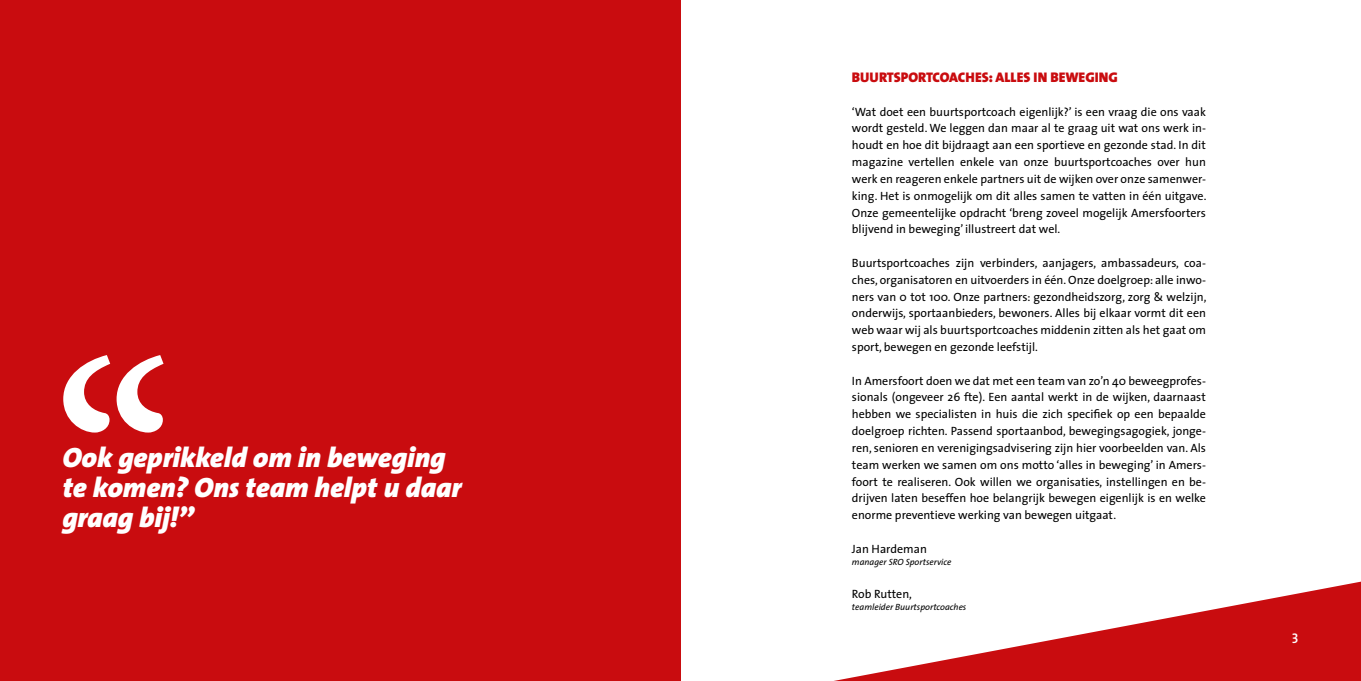
<style>
.page{position:relative;width:1361px;height:681px;background:#fff}
.page>*{position:absolute;margin:0;border:0;box-sizing:border-box;transform-origin:0 0}
.t1{font:italic 900 28px/30px "The Sans";color:#fff}
.t2{font:14px "The Sans Black Caps";color:#c90c0f}
.t3{font:14px "The Sans Semi Bold Caps";color:#fff}
.t4{font:12px/16.8px "The Sans";color:#000;text-align:justify}
.t5{font:italic 9px "The Sans";color:#000}
</style>
<div class="page">
<div style="left:0;top:0;width:680px;height:680px;background:#c90c0f"></div>
<svg style="left:839px;top:581px;width:522px;height:99px"></svg>
<svg style="left:63px;top:355px;width:100px;height:77px"></svg>
<h1 class="t1" style="left:62px;top:441px;width:400px">Ook geprikkeld om in beweging te komen? Ons team helpt u daar graag bij!”</h1>
<p class="t2" style="left:852px;top:65px;width:267px">BUURTSPORTCOACHES: ALLES IN BEWEGING</p>
<p class="t4" style="left:852px;top:103px;width:356px">‘Wat doet een buurtsportcoach eigenlijk?’ is een vraag die ons vaak wordt gesteld. We leggen dan maar al te graag uit wat ons werk in&shy;houdt en hoe dit bijdraagt aan een sportieve en gezonde stad. In dit magazine vertellen enkele van onze buurtsportcoaches over hun werk en reageren enkele partners uit de wijken over onze samenwer&shy;king. Het is onmogelijk om dit alles samen te vatten in één uitgave.<br>Onze gemeentelijke opdracht ‘breng zoveel mogelijk Amersfoorters blijvend in beweging’ illustreert dat wel.</p>
<p class="t4" style="left:852px;top:254px;width:356px">Buurtsportcoaches zijn verbinders, aanjagers, ambassadeurs, coa&shy;ches, organisatoren en uitvoerders in één. Onze doelgroep: alle inwo&shy;ners van 0 tot 100. Onze partners: gezondheidszorg, zorg &amp; welzijn, onderwijs, sportaanbieders, bewoners. Alles bij elkaar vormt dit een web waar wij als buurtsportcoaches middenin zitten als het gaat om sport, bewegen en gezonde leefstijl.</p>
<p class="t4" style="left:852px;top:371px;width:356px">In Amersfoort doen we dat met een team van zo’n 40 beweegprofes&shy;sionals (ongeveer 26 fte). Een aantal werkt in de wijken, daarnaast hebben we specialisten in huis die zich specifiek op een bepaalde doelgroep richten. Passend sportaanbod, bewegingsagogiek, jonge&shy;ren, senioren en verenigingsadvisering zijn hier voorbeelden van. Als team werken we samen om ons motto ‘alles in beweging’ in Amers&shy;foort te realiseren. Ook willen we organisaties, instellingen en be&shy;drijven laten beseffen hoe belangrijk bewegen eigenlijk is en welke enorme preventieve werking van bewegen uitgaat.</p>
<p class="t4" style="left:852px;top:539px;width:76px">Jan Hardeman</p>
<p class="t5" style="left:852px;top:554px;width:101px">manager SRO Sportservice</p>
<p class="t4" style="left:852px;top:585px;width:62px">Rob Rutten,</p>
<p class="t5" style="left:852px;top:599px;width:116px">teamleider Buurtsportcoaches</p>
<p class="t3" style="left:1291px;top:626px;width:8px">3</p>
</div>
